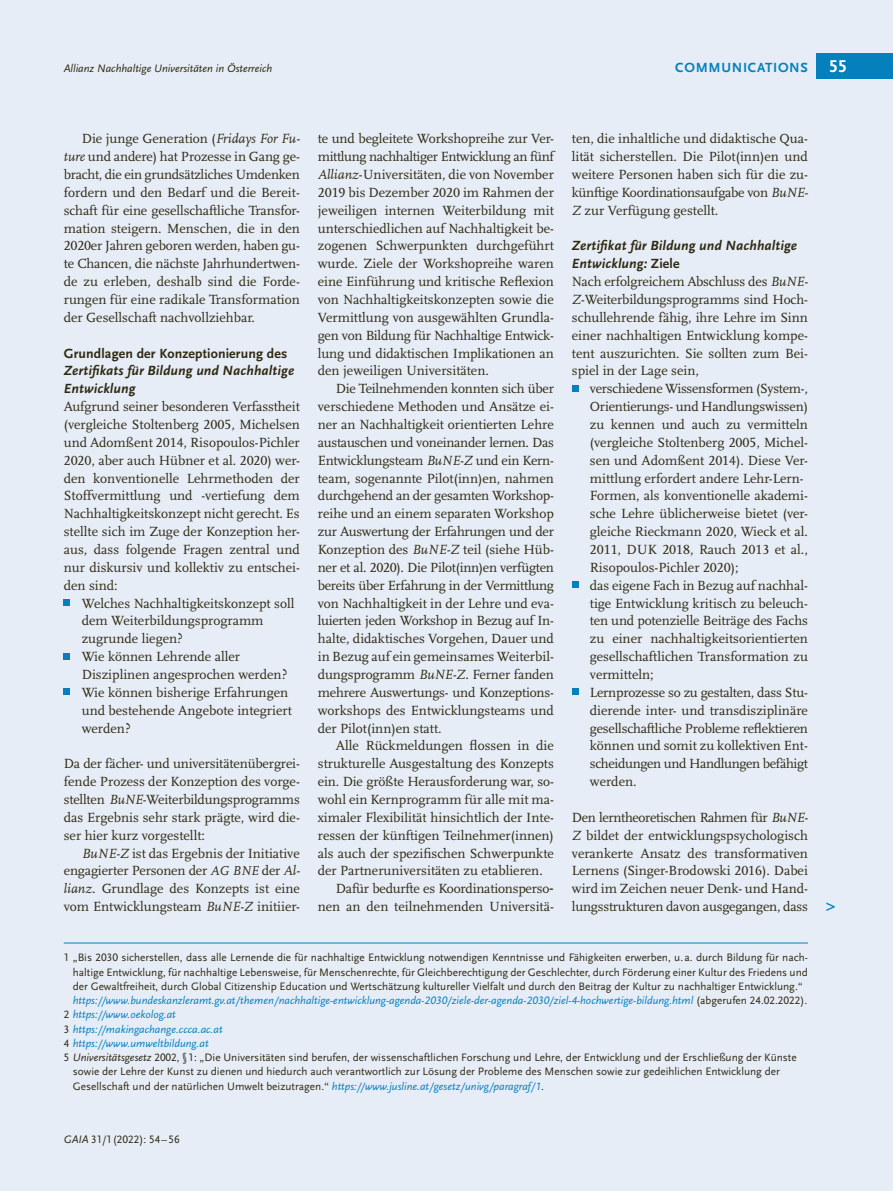
<style>
.page{position:relative;width:893px;height:1191px;background:#e6edf7}
.page>*{position:absolute;margin:0;border:0;box-sizing:border-box;transform-origin:0 0}
.t1{font:700 17.85px "Scala Sans LF";color:#fff}
.Ü3_9_25_11_9{font:700 17.85px "Scala Sans LF";color:#0680bd}
.Fließtext_mE{font:13.8px/17.9px "Scala LF";color:#2f2912;text-align:justify}
.Fließtext_oE{font:13.8px/17.9px "Scala LF";color:#2f2912;text-align:justify}
.Fließtext_mE_Aufzähl{font:13.8px/17.9px "Scala LF";color:#2f2912;text-align:justify}
.Ü3_9_25_11_9-2{font:italic 700 13.8px/17.9px "Scala Sans LF";letter-spacing:.01em;color:#2f2912}
.t2{font:700 13.8px "Scala Sans LF";letter-spacing:.05em;color:#0680bd}
.Fußnote{font:11.25px/14.2px "Scala Sans LF";color:#2f2912}
.Fußnote-2{font:italic 11.25px "Scala Sans LF";color:#0680bd}
.t3{font:italic 11.25px "Scala Sans LF";color:#2f2912}
.s1{font-style:italic}
.s2{font-style:normal}
.s3{font-style:italic;font-size:13.5px}
.s4{font-style:normal;color:#2f2912}
.s5{font-style:italic;color:#0680bd}
</style>
<div class="page">
<div style="left:816px;top:53px;width:77px;height:25px;background:#0680bd"></div>
<hr style="left:64px;top:942px;width:744px;height:1px;background:#0680bd">
<svg style="left:64px;top:599px;width:6px;height:6px"></svg>
<svg style="left:64px;top:653px;width:6px;height:6px"></svg>
<div style="left:64px;top:688px;width:6px;height:7px;background:#0680bd"></div>
<svg style="left:572px;top:385px;width:6px;height:6px"></svg>
<div style="left:572px;top:581px;width:6px;height:7px;background:#0680bd"></div>
<div style="left:572px;top:688px;width:6px;height:7px;background:#0680bd"></div>
<p class="t3" style="left:64px;top:62px;width:210px">Allianz Nachhaltige Universitäten in Österreich</p>
<p class="t1" style="left:829px;top:56px;width:20px">55</p>
<p class="t2" style="left:675px;top:60px;width:134px">COMMUNICATIONS</p>
<p class="Fließtext_mE" style="left:64px;top:130px;width:238px;text-indent:18px">Die junge Generation (<span class="s1">Fridays For Fu&shy;ture</span> und andere) hat Prozesse in Gang ge&shy;bracht, die ein grundsätzliches Umdenken fordern und den Bedarf und die Bereit&shy;schaft für eine gesellschaftliche Transfor&shy;mation steigern. Menschen, die in den 2020er Jahren geboren werden, haben gu&shy;te Chancen, die nächste Jahrhundertwen&shy;de zu erleben, deshalb sind die Forde&shy;rungen für eine radikale Transformation der Gesellschaft nachvollziehbar.</p>
<h3 class="Ü3_9_25_11_9-2" style="left:64px;top:344px;width:232px"><span class="s2">Grundlagen der Konzeptionierung des<br></span>Zertifikats für Bildung und Nachhaltige<br>Entwicklung</h3>
<p class="Fließtext_oE" style="left:64px;top:398px;width:238px">Aufgrund seiner besonderen Verfasstheit (vergleiche Stoltenberg 2005, Michelsen und Adomßent 2014, Risopoulos-Pichler 2020, aber auch Hübner et al. 2020) wer&shy;den konventionelle Lehrmethoden der Stoffvermittlung und -vertiefung dem Nachhaltigkeitskonzept nicht gerecht. Es stellte sich im Zuge der Konzeption her&shy;aus, dass folgende Fragen zentral und nur diskursiv und kollektiv zu entschei&shy;den sind:</p>
<p class="Fließtext_mE_Aufzähl" style="left:82px;top:594px;width:214px;text-align:left">Welches Nachhaltigkeitskonzept soll dem Weiterbildungsprogramm zugrunde liegen?</p>
<p class="Fließtext_mE_Aufzähl" style="left:82px;top:648px;width:207px">Wie können Lehrende aller<br>Disziplinen angesprochen werden?</p>
<p class="Fließtext_mE_Aufzähl" style="left:82px;top:683px;width:212px;text-align:left">Wie können bisherige Erfahrungen und bestehende Angebote integriert werden?</p>
<p class="Fließtext_oE" style="left:64px;top:755px;width:238px">Da der fächer- und universitätenübergrei&shy;fende Prozess der Konzeption des vorge&shy;stellten <span class="s1">BuNE</span>-Weiterbildungsprogramms das Ergebnis sehr stark prägte, wird die&shy;ser hier kurz vorgestellt:</p>
<p class="Fließtext_mE" style="left:64px;top:844px;width:238px;text-indent:18px"><span class="s1">BuNE-Z</span> ist das Ergebnis der Initiative engagierter Personen der <span class="s3">AG BNE</span> der <span class="s1">Al&shy;lianz</span>. Grundlage des Konzepts ist eine vom Entwicklungsteam <span class="s1">BuNE-Z</span> initiier-</p>
<p class="Fließtext_mE" style="left:318px;top:130px;width:238px">te und begleitete Workshopreihe zur Ver&shy;mittlung nachhaltiger Entwicklung an fünf <span class="s1">Allianz</span>-Universitäten, die von November 2019 bis Dezember 2020 im Rahmen der jeweiligen internen Weiterbildung mit unterschiedlichen auf Nachhaltigkeit be&shy;zogenen Schwerpunkten durchgeführt wurde. Ziele der Workshopreihe waren eine Einführung und kritische Reflexion von Nachhaltigkeitskonzepten sowie die Vermittlung von ausgewählten Grundla&shy;gen von Bildung für Nachhaltige Entwick&shy;lung und didaktischen Implikationen an den jeweiligen Universitäten.</p>
<p class="Fließtext_mE" style="left:318px;top:380px;width:238px;text-indent:18px">Die Teilnehmenden konnten sich über verschiedene Methoden und Ansätze ei&shy;ner an Nachhaltigkeit orientierten Lehre austauschen und voneinander lernen. Das Entwicklungsteam <span class="s1">BuNE-Z</span> und ein Kern&shy;team, sogenannte Pilot(inn)en, nahmen durchgehend an der gesamten Workshop&shy;reihe und an einem separaten Workshop zur Auswertung der Erfahrungen und der Konzeption des <span class="s1">BuNE-Z</span> teil (siehe Hüb&shy;ner et al. 2020). Die Pilot(inn)en verfügten bereits über Erfahrung in der Vermittlung von Nachhaltigkeit in der Lehre und eva&shy;luierten jeden Workshop in Bezug auf In&shy;halte, didaktisches Vorgehen, Dauer und in Bezug auf ein gemeinsames Weiterbil&shy;dungsprogramm <span class="s1">BuNE-Z</span>. Ferner fanden mehrere Auswertungs- und Konzeptions&shy;workshops des Entwicklungsteams und der Pilot(inn)en statt.</p>
<p class="Fließtext_mE" style="left:318px;top:737px;width:238px;text-indent:18px">Alle Rückmeldungen flossen in die strukturelle Ausgestaltung des Konzepts ein. Die größte Herausforderung war, so&shy;wohl ein Kernprogramm für alle mit ma&shy;ximaler Flexibilität hinsichtlich der Inte&shy;ressen der künftigen Teilnehmer(innen) als auch der spezifischen Schwerpunkte der Partneruniversitäten zu etablieren.</p>
<p class="Fließtext_mE" style="left:318px;top:880px;width:238px;text-align:right">Dafür bedurfte es Koordinationsperso&shy;nen an den teilnehmenden Universitä-</p>
<p class="Fließtext_mE" style="left:572px;top:130px;width:238px">ten, die inhaltliche und didaktische Qua&shy;lität sicherstellen. Die Pilot(inn)en und weitere Personen haben sich für die zu&shy;künftige Koordinationsaufgabe von <span class="s1">BuNE-Z</span> zur Verfügung gestellt.</p>
<h3 class="Ü3_9_25_11_9-2" style="left:572px;top:237px;width:227px">Zertifikat für Bildung und Nachhaltige<br>Entwicklung: <span class="s2">Ziele</span></h3>
<p class="Fließtext_oE" style="left:572px;top:273px;width:238px">Nach erfolgreichem Abschluss des <span class="s1">BuNE-Z</span>-Weiterbildungsprogramms sind Hoch&shy;schullehrende fähig, ihre Lehre im Sinn einer nachhaltigen Entwicklung kompe&shy;tent auszurichten. Sie sollten zum Bei&shy;spiel in der Lage sein,</p>
<p class="Fließtext_mE_Aufzähl" style="left:590px;top:380px;width:220px">verschiedene Wissensformen (System-, Orientierungs- und Handlungswissen) zu kennen und auch zu vermitteln (vergleiche Stoltenberg 2005, Michel&shy;sen und Adomßent 2014). Diese Ver&shy;mittlung erfordert andere Lehr-Lern-</p>
<p class="Fließtext_mE_Aufzähl" style="left:590px;top:487px;width:220px">Formen, als konventionelle akademi&shy;sche Lehre üblicherweise bietet (ver&shy;gleiche Rieckmann 2020, Wieck et al.<br>2011, DUK 2018, Rauch 2013 et al., Risopoulos-Pichler 2020);</p>
<p class="Fließtext_mE_Aufzähl" style="left:590px;top:576px;width:220px">das eigene Fach in Bezug auf nachhal&shy;tige Entwicklung kritisch zu beleuch&shy;ten und potenzielle Beiträge des Fachs zu einer nachhaltigkeitsorientierten gesellschaftlichen Transformation zu vermitteln;</p>
<p class="Fließtext_mE_Aufzähl" style="left:590px;top:683px;width:220px">Lernprozesse so zu gestalten, dass Stu&shy;dierende inter- und transdisziplinäre gesellschaftliche Probleme reflektieren können und somit zu kollektiven Ent&shy;scheidungen und Handlungen befähigt werden.</p>
<p class="Fließtext_oE" style="left:572px;top:808px;width:238px">Den lerntheoretischen Rahmen für <span class="s1">BuNE-Z</span> bildet der entwicklungspsychologisch verankerte Ansatz des transformativen Lernens (Singer-Brodowski 2016). Dabei wird im Zeichen neuer Denk- und Hand&shy;lungsstrukturen davon ausgegangen, dass</p>
<p class="Fußnote" style="left:64px;top:950px;width:746px">1 „Bis 2030 sicherstellen, dass alle Lernende die für nachhaltige Entwicklung notwendigen Kenntnisse und Fähigkeiten erwerben, u. a. durch Bildung für nach-</p>
<p class="Fußnote" style="left:73px;top:965px;width:737px">haltige Entwicklung, für nachhaltige Lebensweise, für Menschenrechte, für Gleichberechtigung der Geschlechter, durch Förderung einer Kultur des Friedens und</p>
<p class="Fußnote" style="left:73px;top:979px;width:731px">der Gewaltfreiheit, durch Global Citizenship Education und Wertschätzung kultureller Vielfalt und durch den Beitrag der Kultur zu nachhaltiger Entwicklung.“</p>
<p class="Fußnote-2" style="left:73px;top:994px;width:736px">https://www.bundeskanzleramt.gv.at/themen/nachhaltige-entwicklung-agenda-2030/ziele-der-agenda-2030/ziel-4-hochwertige-bildung.html <span class="s4">(abgerufen 24.02.2022).</span></p>
<p class="Fußnote-2" style="left:64px;top:1008px;width:114px"><span class="s4">2</span> https://www.oekolog.at</p>
<p class="Fußnote-2" style="left:64px;top:1022px;width:160px"><span class="s4">3</span> https://makingachange.ccca.ac.at</p>
<p class="Fußnote-2" style="left:64px;top:1037px;width:146px"><span class="s4">4</span> https://www.umweltbildung.at</p>
<p class="Fußnote" style="left:73px;top:1050px;width:725px;text-indent:-9px">5 <span class="s1">Universitätsgesetz</span> 2002, § 1: „Die Universitäten sind berufen, der wissenschaftlichen Forschung und Lehre, der Entwicklung und der Erschließung der Künste sowie der Lehre der Kunst zu dienen und hiedurch auch verantwortlich zur Lösung der Probleme des Menschen sowie zur gedeihlichen Entwicklung der<br>Gesellschaft und der natürlichen Umwelt beizutragen.“ <span class="s5">https://www.jusline.at/gesetz/univg/paragraf/1</span>.</p>
<p class="Fußnote" style="left:64px;top:1132px;width:118px"><span class="s1">GAIA</span> 31/1 (2022): 54–56</p>
<h3 class="Ü3_9_25_11_9" style="left:826px;top:895px;width:11px">&gt;</h3>
</div>
